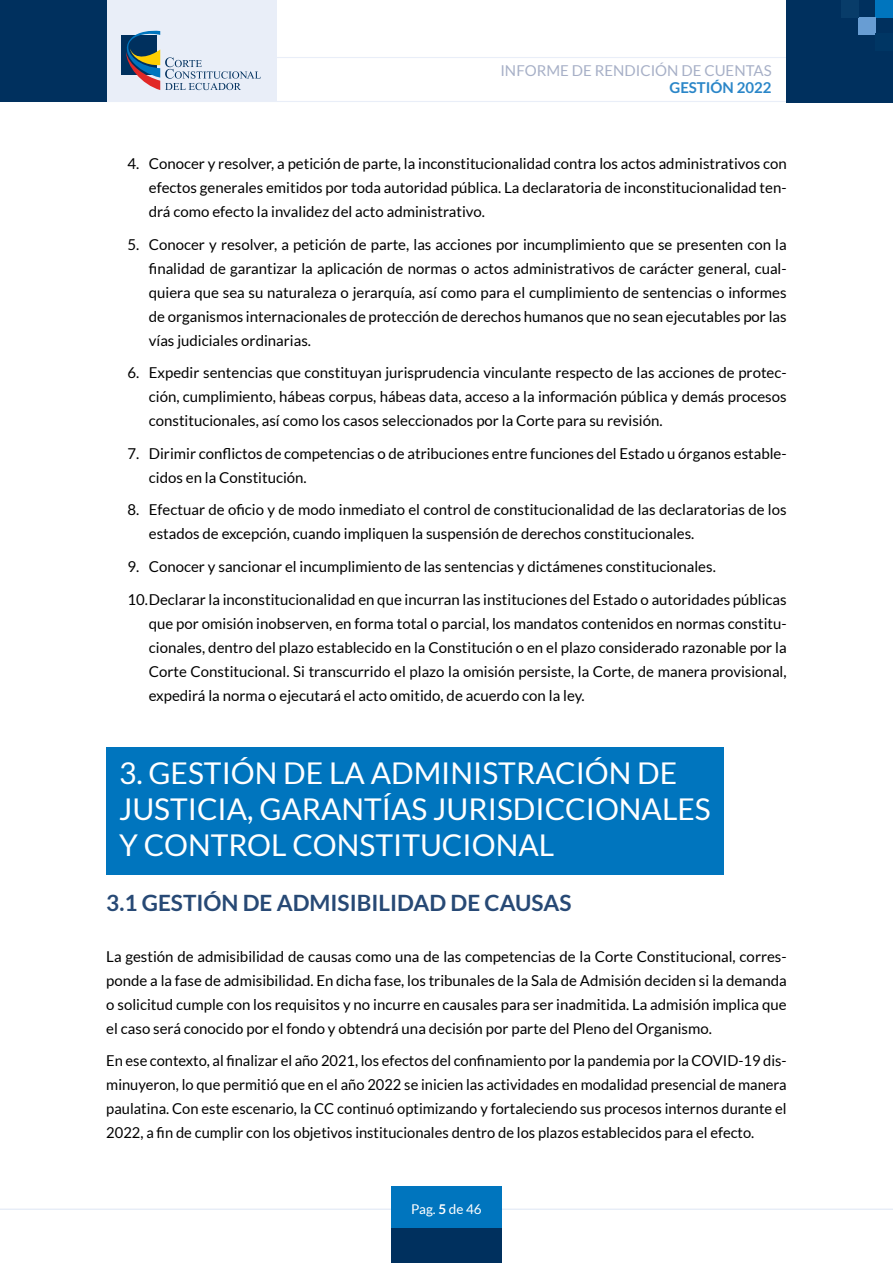
<style>
.page{position:relative;width:893px;height:1263px;background:#fff}
.page>*{position:absolute;margin:0;border:0;box-sizing:border-box;transform-origin:0 0}
.t1{font:30px/36px "Lato";color:#fff}
.t2{font:700 22.5px "Lato";color:#274975}
.t3{font:15px/24px "Lato";color:#000;text-align:justify}
.t4{font:15px "Lato";color:#a7b0c7}
.t5{font:700 15px "Lato";color:#2a86c8}
.t6{font:13.5px "Lato";color:#fff}
.s1{font-weight:700}
</style>
<div class="page">
<hr style="left:0;top:57px;width:893px;height:1px;background:#e9eef8">
<hr style="left:0;top:101px;width:893px;height:1px;background:#e9eef8">
<hr style="left:0;top:1208px;width:893px;height:2px;background:#e1e8f6">
<div style="left:106px;top:0;width:170px;height:102px;background:#e9eef8"></div>
<div style="left:0;top:0;width:106px;height:102px;background:#00305e"></div>
<div style="left:787px;top:0;width:106px;height:102px;background:#00305e"></div>
<svg style="left:121px;top:30px;width:140px;height:60px"></svg>
<div style="left:391px;top:1186px;width:111px;height:77px;background:#0075be"></div>
<div style="left:391px;top:1229px;width:111px;height:34px;background:#00305e"></div>
<div style="left:876px;top:0;width:17px;height:17px;background:#0075be"></div>
<div style="left:859px;top:17px;width:17px;height:17px;background:#689dd3"></div>
<div style="left:876px;top:34px;width:17px;height:17px;background:#003664"></div>
<div style="left:842px;top:0;width:17px;height:17px;background:#083c69"></div>
<div style="left:106px;top:747px;width:617px;height:128px;background:#0075be"></div>
<p class="t4" style="left:500px;top:62px;width:273px">INFORME DE RENDICIÓN DE CUENTAS</p>
<p class="t5" style="left:669px;top:79px;width:104px">GESTIÓN 2022</p>
<p class="t3" style="left:149px;top:152px;width:639px;text-indent:-21px">4. Conocer y resolver, a petición de parte, la inconstitucionalidad contra los actos administrativos con efectos generales emitidos por toda autoridad pública. La declaratoria de inconstitucionalidad ten&shy;drá como efecto la invalidez del acto administrativo.</p>
<p class="t3" style="left:149px;top:232px;width:639px;text-indent:-21px">5. Conocer y resolver, a petición de parte, las acciones por incumplimiento que se presenten con la finalidad de garantizar la aplicación de normas o actos administrativos de carácter general, cual&shy;quiera que sea su naturaleza o jerarquía, así como para el cumplimiento de sentencias o informes de organismos internacionales de protección de derechos humanos que no sean ejecutables por las vías judiciales ordinarias.</p>
<p class="t3" style="left:149px;top:361px;width:639px;text-indent:-21px">6. Expedir sentencias que constituyan jurisprudencia vinculante respecto de las acciones de protec&shy;ción, cumplimiento, hábeas corpus, hábeas data, acceso a la información pública y demás procesos constitucionales, así como los casos seleccionados por la Corte para su revisión.</p>
<p class="t3" style="left:149px;top:441px;width:639px;text-indent:-21px">7. Dirimir conflictos de competencias o de atribuciones entre funciones del Estado u órganos estable&shy;cidos en la Constitución.</p>
<p class="t3" style="left:149px;top:498px;width:639px;text-indent:-21px">8. Efectuar de oficio y de modo inmediato el control de constitucionalidad de las declaratorias de los estados de excepción, cuando impliquen la suspensión de derechos constitucionales.</p>
<p class="t3" style="left:128px;top:550px;width:661px;line-height:32.5px">9. Conocer y sancionar el incumplimiento de las sentencias y dictámenes constitucionales.<br>10.Declarar la inconstitucionalidad en que incurran las instituciones del Estado o autoridades públicas</p>
<p class="t3" style="left:149px;top:611px;width:639px">que por omisión inobserven, en forma total o parcial, los mandatos contenidos en normas constitu&shy;cionales, dentro del plazo establecido en la Constitución o en el plazo considerado razonable por la Corte Constitucional. Si transcurrido el plazo la omisión persiste, la Corte, de manera provisional, expedirá la norma o ejecutará el acto omitido, de acuerdo con la ley.</p>
<h1 class="t1" style="left:119px;top:755px;width:593px">3. GESTIÓN DE LA ADMINISTRACIÓN DE<br>JUSTICIA, GARANTÍAS JURISDICCIONALES<br>Y CONTROL CONSTITUCIONAL</h1>
<h2 class="t2" style="left:106px;top:890px;width:467px">3.1 GESTIÓN DE ADMISIBILIDAD DE CAUSAS</h2>
<p class="t3" style="left:106px;top:944px;width:682px">La gestión de admisibilidad de causas como una de las competencias de la Corte Constitucional, corres&shy;ponde a la fase de admisibilidad. En dicha fase, los tribunales de la Sala de Admisión deciden si la demanda o solicitud cumple con los requisitos y no incurre en causales para ser inadmitida. La admisión implica que el caso será conocido por el fondo y obtendrá una decisión por parte del Pleno del Organismo.</p>
<p class="t3" style="left:106px;top:1048px;width:682px">En ese contexto, al finalizar el año 2021, los efectos del confinamiento por la pandemia por la COVID-19 dis&shy;minuyeron, lo que permitió que en el año 2022 se inicien las actividades en modalidad presencial de manera paulatina. Con este escenario, la CC continuó optimizando y fortaleciendo sus procesos internos durante el 2022, a fin de cumplir con los objetivos institucionales dentro de los plazos establecidos para el efecto.</p>
<p class="t6" style="left:411px;top:1202px;width:72px">Pag. <span class="s1">5</span> de 46</p>
</div>
